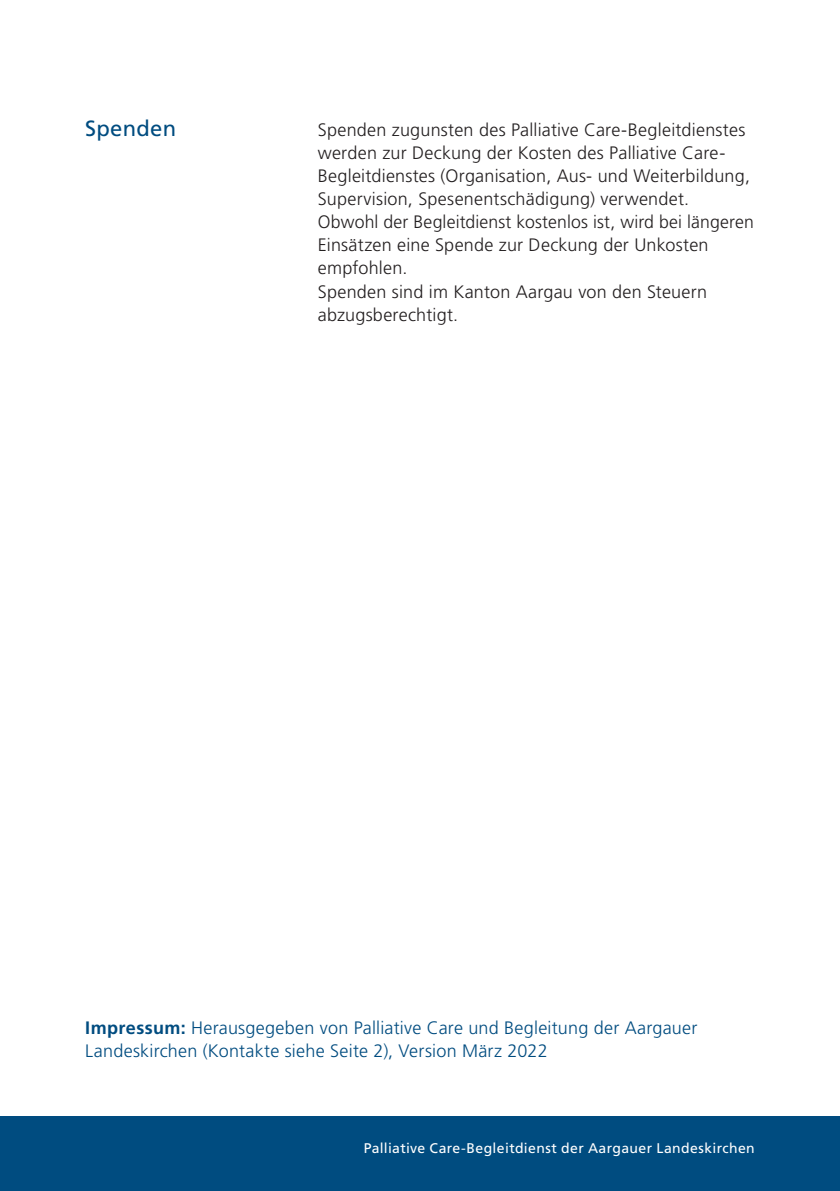
<style>
.page{position:relative;width:840px;height:1191px;background:#fff}
.page>*{position:absolute;margin:0;border:0;box-sizing:border-box;transform-origin:0 0}
.t1{font:22px "Frutiger LT Pro";letter-spacing:.015em;color:#004c80}
.t2{font:300 18px/23px "Frutiger LT Pro";letter-spacing:.01em;color:#231f20}
.t3{font:300 18px/23px "Frutiger LT Pro";letter-spacing:.01em;color:#004c80}
.t4{font:14px "Frutiger LT Pro";letter-spacing:.025em;color:#fff}
.s1{font-weight:700}
</style>
<div class="page">
<div style="left:0;top:1116px;width:839px;height:75px;background:#004c80"></div>
<p class="t1" style="left:85px;top:116px;width:93px">Spenden</p>
<p class="t2" style="left:317px;top:119px;width:437px">Spenden zugunsten des Palliative Care-Begleitdienstes werden zur Deckung der Kosten des Palliative Care-Begleitdienstes (Organisation, Aus- und Weiterbildung, Supervision, Spesenentschädigung) verwendet.<br>Obwohl der Begleitdienst kostenlos ist, wird bei längeren Einsätzen eine Spende zur Deckung der Unkosten empfohlen.<br>Spenden sind im Kanton Aargau von den Steuern abzugsberechtigt.</p>
<p class="t3" style="left:85px;top:1016px;width:613px"><span class="s1">Impressum:</span> Herausgegeben von Palliative Care und Begleitung der Aargauer<br>Landeskirchen (Kontakte siehe Seite 2), Version März 2022</p>
<p class="t4" style="left:363px;top:1140px;width:392px">Palliative Care-Begleitdienst der Aargauer Landeskirchen</p>
</div>
